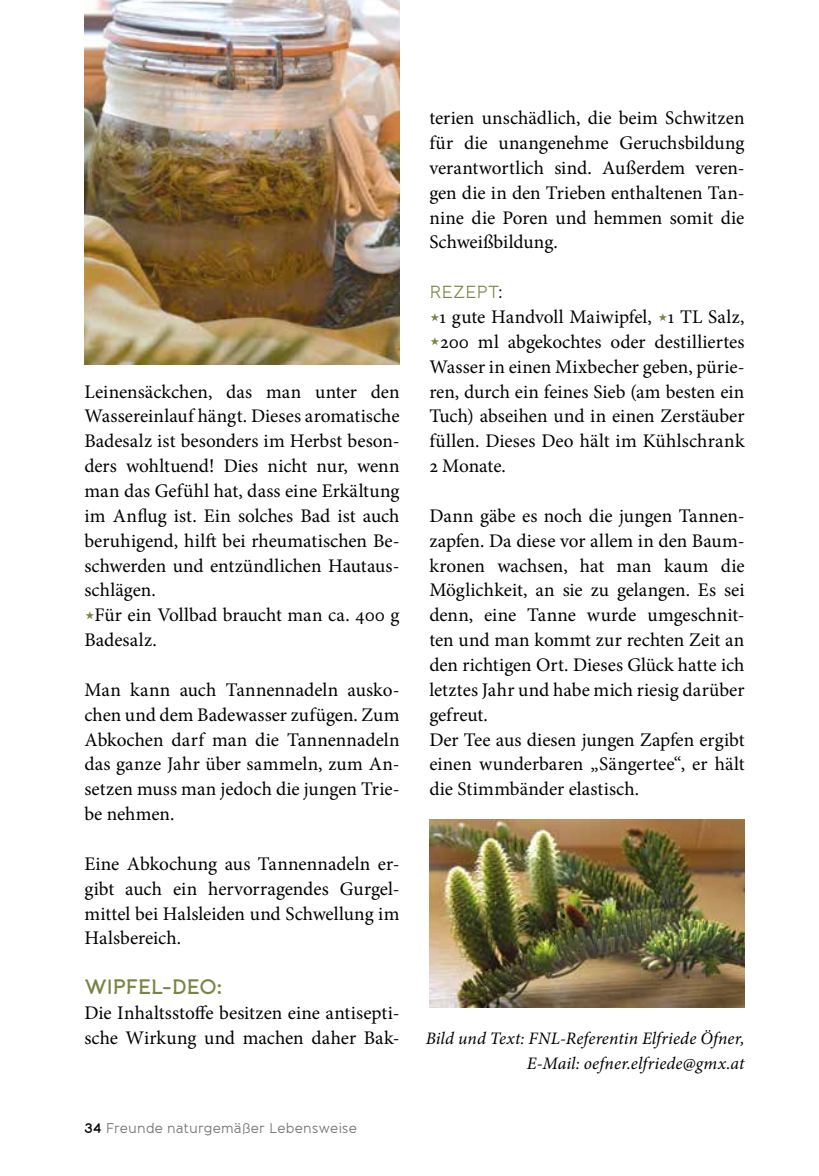
<style>
.page{position:relative;width:819px;height:1176px;background:#fff}
.page>*{position:absolute;margin:0;border:0;box-sizing:border-box;transform-origin:0 0}
.t1{font:600 21px "Banda";letter-spacing:-.015em;color:#788543}
.t2{font:19.25px/24.8px "Minion Pro";color:#000;text-align:justify}
.t3{font:italic 17.5px/24.8px "Minion Pro";letter-spacing:.01em;color:#000;text-align:right}
.t4{font:17.5px "Banda";letter-spacing:-.005em;color:#788543}
.t5{font:14px "Banda";letter-spacing:.015em;color:#706f6f}
.s1{font-weight:600;color:#000}
.s2{font-size:19.25px;color:#000}
</style>
<div class="page">
<img style="left:84px;top:0;width:315px;height:365px">
<img style="left:429px;top:820px;width:315px;height:188px">
<p class="t2" style="left:84px;top:379px;width:317px">Leinensäckchen, das man unter den</p>
<p class="t2" style="left:84px;top:404px;width:317px">Wassereinlauf hängt. Dieses aromatische</p>
<p class="t2" style="left:84px;top:429px;width:317px">Badesalz ist besonders im Herbst beson-</p>
<p class="t2" style="left:84px;top:453px;width:317px">ders wohltuend! Dies nicht nur, wenn</p>
<p class="t2" style="left:84px;top:478px;width:317px">man das Gefühl hat, dass eine Erkältung</p>
<p class="t2" style="left:84px;top:503px;width:317px">im Anflug ist. Ein solches Bad ist auch</p>
<p class="t2" style="left:84px;top:528px;width:317px">beruhigend, hilft bei rheumatischen Be-</p>
<p class="t2" style="left:84px;top:553px;width:317px">schwerden und entzündlichen Hautaus-</p>
<p class="t2" style="left:84px;top:578px;width:73px">schlägen.</p>
<p class="t2" style="left:94px;top:603px;width:307px">Für ein Vollbad braucht man ca. 400 g</p>
<p class="t2" style="left:84px;top:627px;width:74px">Badesalz.</p>
<p class="t2" style="left:84px;top:677px;width:317px">Man kann auch Tannennadeln ausko&shy;chen und dem Badewasser zufügen. Zum Abkochen darf man die Tannennadeln das ganze Jahr über sammeln, zum An&shy;setzen muss man jedoch die jungen Trie&shy;be nehmen.</p>
<p class="t2" style="left:84px;top:851px;width:317px">Eine Abkochung aus Tannennadeln er&shy;gibt auch ein hervorragendes Gurgel&shy;mittel bei Halsleiden und Schwellung im Halsbereich.</p>
<p class="t1" style="left:84px;top:974px;width:140px">WIPFEL-DEO:</p>
<p class="t2" style="left:84px;top:1000px;width:317px">Die Inhaltsstoffe besitzen eine antisepti&shy;sche Wirkung und machen daher Bak-</p>
<p class="t5" style="left:84px;top:1119px;width:274px"><span class="s1">34</span> Freunde naturgemäßer Lebensweise</p>
<p class="t2" style="left:429px;top:106px;width:317px">terien unschädlich, die beim Schwitzen für die unangenehme Geruchsbildung verantwortlich sind. Außerdem veren&shy;gen die in den Trieben enthaltenen Tan&shy;nine die Poren und hemmen somit die Schweißbildung.</p>
<p class="t4" style="left:429px;top:281px;width:75px">REZEPT<span class="s2">:</span></p>
<p class="t2" style="left:439px;top:304px;width:306px">1 gute Handvoll Maiwipfel, 1 TL Salz,</p>
<p class="t2" style="left:440px;top:329px;width:306px">200 ml abgekochtes oder destilliertes</p>
<p class="t2" style="left:429px;top:354px;width:317px">Wasser in einen Mixbecher geben, pürie-</p>
<p class="t2" style="left:429px;top:379px;width:316px">ren, durch ein feines Sieb (am besten ein</p>
<p class="t2" style="left:429px;top:404px;width:317px">Tuch) abseihen und in einen Zerstäuber</p>
<p class="t2" style="left:429px;top:429px;width:317px">füllen. Dieses Deo hält im Kühlschrank</p>
<p class="t2" style="left:429px;top:453px;width:78px">2 Monate.</p>
<p class="t2" style="left:429px;top:503px;width:317px;text-align:left">Dann gäbe es noch die jungen Tannen&shy;zapfen. Da diese vor allem in den Baum&shy;kronen wachsen, hat man kaum die Möglichkeit, an sie zu gelangen. Es sei denn, eine Tanne wurde umgeschnit&shy;ten und man kommt zur rechten Zeit an den richtigen Ort. Dieses Glück hatte ich letztes Jahr und habe mich riesig darüber gefreut.<br>Der Tee aus diesen jungen Zapfen ergibt einen wunderbaren „Sängertee“, er hält die Stimmbänder elastisch.</p>
<p class="t3" style="left:425px;top:1025px;width:320px">Bild und Text: FNL-Referentin Elfriede Öfner,<br>E-Mail: oefner.elfriede@gmx.at</p>
</div>
